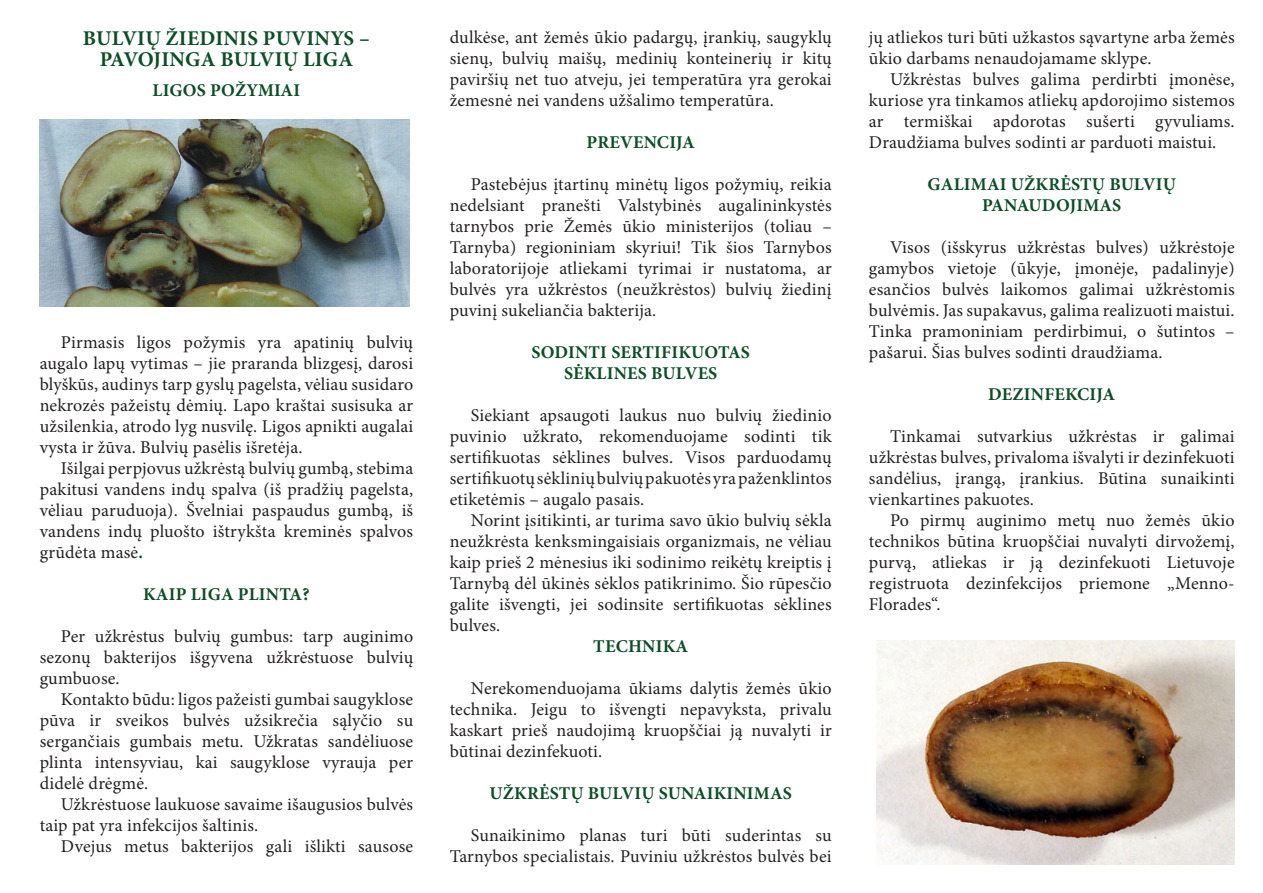
<style>
.page{position:relative;width:1263px;height:893px;background:#fff}
.page>*{position:absolute;margin:0;border:0;box-sizing:border-box;transform-origin:0 0}
.t1{font:700 21px/21px "Minion Pro";letter-spacing:.01em;color:#0c4e26;text-align:center}
.t2{font:18px/21px "Minion Pro";letter-spacing:.01em;color:#231f20;text-align:justify}
.t3{font:700 18px/21px "Minion Pro";letter-spacing:.01em;color:#0c4e26;text-align:center}
.s1{font-weight:700;color:#0c4e26}
</style>
<div class="page">
<img style="left:40px;top:119px;width:370px;height:187px">
<img style="left:876px;top:641px;width:358px;height:224px">
<p class="t1" style="left:83px;top:28px;width:288px">BULVIŲ ŽIEDINIS PUVINYS –<br>PAVOJINGA BULVIŲ LIGA</p>
<p class="t3" style="left:153px;top:80px;width:149px">LIGOS POŽYMIAI</p>
<p class="t2" style="left:40px;top:332px;width:375px;text-indent:21px">Pirmasis ligos požymis yra apatinių bulvių augalo lapų vytimas – jie praranda blizgesį, darosi blyškūs, audinys tarp gyslų pagelsta, vėliau susidaro nekrozės pažeistų dėmių. Lapo kraštai susisuka ar užsilenkia, atrodo lyg nusvilę. Ligos apnikti augalai vysta ir žūva. Bulvių pasėlis išretėja.</p>
<p class="t2" style="left:40px;top:458px;width:375px;text-indent:21px">Išilgai perpjovus užkrėstą bulvių gumbą, stebima pakitusi vandens indų spalva (iš pradžių pagelsta, vėliau paruduoja). Švelniai paspaudus gumbą, iš vandens indų pluošto ištrykšta kreminės spalvos grūdėta masė<span class="s1">.</span></p>
<p class="t3" style="left:143px;top:584px;width:168px">KAIP LIGA PLINTA?</p>
<p class="t2" style="left:40px;top:626px;width:375px;text-indent:21px">Per užkrėstus bulvių gumbus: tarp auginimo sezonų bakterijos išgyvena užkrėstuose bulvių gumbuose.</p>
<p class="t2" style="left:40px;top:689px;width:375px;text-indent:21px">Kontakto būdu: ligos pažeisti gumbai saugyklose pūva ir sveikos bulvės užsikrečia sąlyčio su sergančiais gumbais metu. Užkratas sandėliuose plinta intensyviau, kai saugyklose vyrauja per didelė drėgmė.</p>
<p class="t2" style="left:40px;top:794px;width:375px;text-indent:21px">Užkrėstuose laukuose savaime išaugusios bulvės taip pat yra infekcijos šaltinis.</p>
<p class="t2" style="left:61px;top:836px;width:354px">Dvejus metus bakterijos gali išlikti sausose</p>
<p class="t2" style="left:450px;top:27px;width:384px">dulkėse, ant žemės ūkio padargų, įrankių, saugyklų sienų, bulvių maišų, medinių konteinerių ir kitų paviršių net tuo atveju, jei temperatūra yra gerokai žemesnė nei vandens užšalimo temperatūra.</p>
<p class="t3" style="left:586px;top:131px;width:110px">PREVENCIJA</p>
<p class="t2" style="left:450px;top:174px;width:383px;text-indent:21px">Pastebėjus įtartinų minėtų ligos požymių, reikia nedelsiant pranešti Valstybinės augalininkystės tarnybos prie Žemės ūkio ministerijos (toliau – Tarnyba) regioniniam skyriui! Tik šios Tarnybos laboratorijoje atliekami tyrimai ir nustatoma, ar bulvės yra užkrėstos (neužkrėstos) bulvių žiedinį puvinį sukeliančia bakterija.</p>
<p class="t3" style="left:531px;top:341px;width:220px">SODINTI SERTIFIKUOTAS</p>
<p class="t3" style="left:564px;top:362px;width:155px">SĖKLINES BULVES</p>
<p class="t2" style="left:450px;top:405px;width:383px;text-indent:21px">Siekiant apsaugoti laukus nuo bulvių žiedinio puvinio užkrato, rekomenduojame sodinti tik sertifikuotas sėklines bulves. Visos parduodamų sertifikuotų sėklinių bulvių pakuotės yra paženklintos etiketėmis – augalo pasais.</p>
<p class="t2" style="left:450px;top:510px;width:384px;text-indent:21px">Norint įsitikinti, ar turima savo ūkio bulvių sėkla neužkrėsta kenksmingaisiais organizmais, ne vėliau kaip prieš 2 mėnesius iki sodinimo reikėtų kreiptis į Tarnybą dėl ūkinės sėklos patikrinimo. Šio rūpesčio galite išvengti, jei sodinsite sertifikuotas sėklines bulves.</p>
<p class="t3" style="left:593px;top:635px;width:96px">TECHNIKA</p>
<p class="t2" style="left:450px;top:678px;width:383px;text-indent:21px">Nerekomenduojama ūkiams dalytis žemės ūkio technika. Jeigu to išvengti nepavyksta, privalu kaskart prieš naudojimą kruopščiai ją nuvalyti ir būtinai dezinfekuoti.</p>
<p class="t3" style="left:490px;top:782px;width:304px">UŽKRĖSTŲ BULVIŲ SUNAIKINIMAS</p>
<p class="t2" style="left:450px;top:825px;width:384px;text-align:right">Sunaikinimo planas turi būti suderintas su<br>Tarnybos specialistais. Puviniu užkrėstos bulvės bei</p>
<p class="t2" style="left:869px;top:27px;width:367px">jų atliekos turi būti užkastos sąvartyne arba žemės ūkio darbams nenaudojamame sklype.</p>
<p class="t2" style="left:869px;top:69px;width:367px;text-indent:21px">Užkrėstas bulves galima perdirbti įmonėse, kuriose yra tinkamos atliekų apdorojimo sistemos ar termiškai apdorotas sušerti gyvuliams.<br>Draudžiama bulves sodinti ar parduoti maistui.</p>
<p class="t3" style="left:928px;top:173px;width:250px">GALIMAI UŽKRĖSTŲ BULVIŲ<br>PANAUDOJIMAS</p>
<p class="t2" style="left:869px;top:237px;width:367px;text-indent:21px">Visos (išskyrus užkrėstas bulves) užkrėstoje gamybos vietoje (ūkyje, įmonėje, padalinyje) esančios bulvės laikomos galimai užkrėstomis bulvėmis. Jas supakavus, galima realizuoti maistui.<br>Tinka pramoniniam perdirbimui, o šutintos – pašarui. Šias bulves sodinti draudžiama.</p>
<p class="t3" style="left:988px;top:383px;width:128px">DEZINFEKCIJA</p>
<p class="t2" style="left:869px;top:426px;width:367px;text-indent:21px">Tinkamai sutvarkius užkrėstas ir galimai užkrėstas bulves, privaloma išvalyti ir dezinfekuoti sandėlius, įrangą, įrankius. Būtina sunaikinti vienkartines pakuotes.</p>
<p class="t2" style="left:869px;top:510px;width:367px;text-indent:21px">Po pirmų auginimo metų nuo žemės ūkio technikos būtina kruopščiai nuvalyti dirvožemį, purvą, atliekas ir ją dezinfekuoti Lietuvoje registruota dezinfekcijos priemone „Menno-Florades“.</p>
</div>
